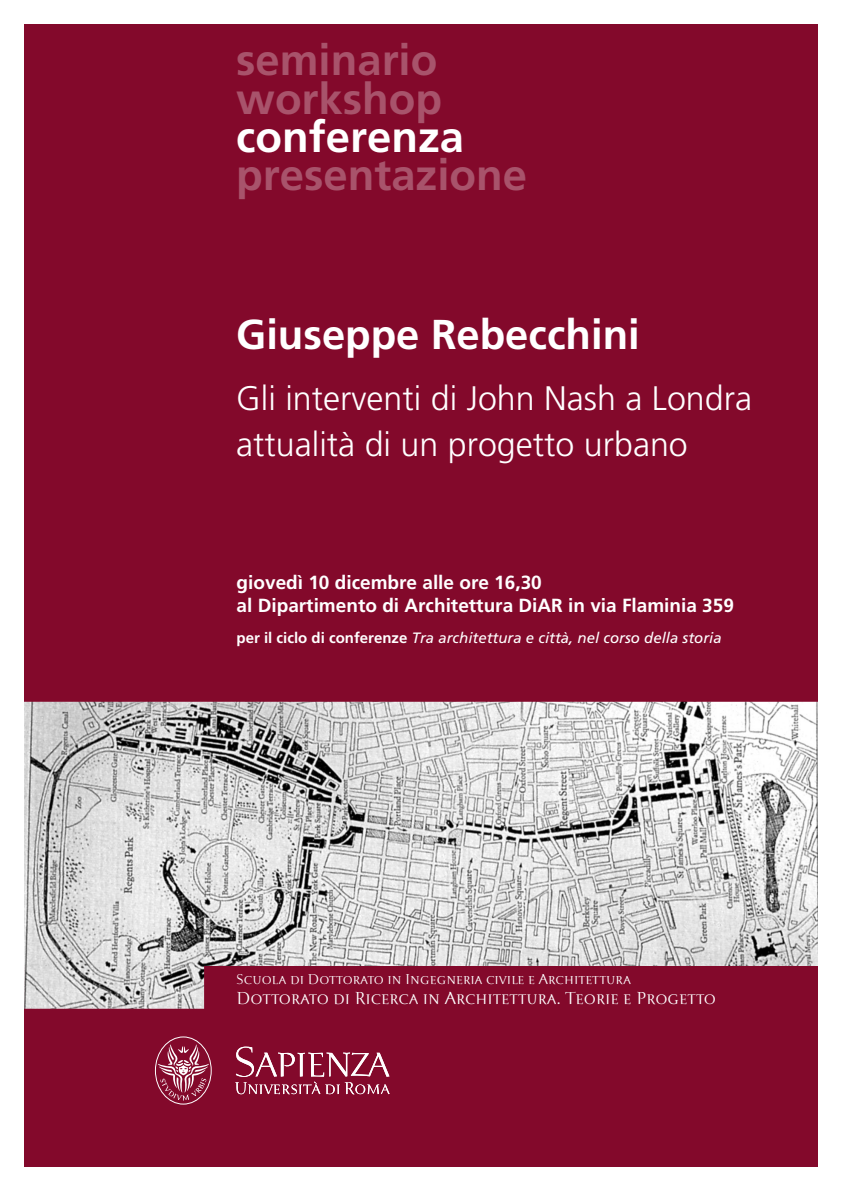
<style>
.page{position:relative;width:842px;height:1191px;background:#fff}
.page>*{position:absolute;margin:0;border:0;box-sizing:border-box;transform-origin:0 0}
.t1{font:700 43.6px "Frutiger";color:#a8536b}
.t2{font:700 43.6px "Frutiger";color:#fff}
.t3{font:700 41.7px "Frutiger";color:#fff}
.t4{font:300 34px/46px "Frutiger";color:#fff}
.t5{font:700 19px/22.8px "Frutiger";color:#fff}
.t6{font:17px "Sapienza Regular SC";color:#fff}
.t7{font:italic 15px "Frutiger";color:#fff}
.t8{font:14px "Sapienza Regular SC";color:#fff}
.s1{font-weight:700;font-style:normal}
</style>
<div class="page">
<div style="left:24px;top:24px;width:794px;height:678px;background:#83092b"></div>
<div style="left:24px;top:966px;width:794px;height:200px;background:#83092b"></div>
<svg style="left:155px;top:1036px;width:57px;height:68px"></svg>
<svg style="left:235px;top:1046px;width:155px;height:48px"></svg>
<img style="left:24px;top:702px;width:794px;height:306px">
<h1 class="t1" style="left:236px;top:35px;width:203px">seminario</h1>
<h1 class="t1" style="left:236px;top:73px;width:207px">workshop</h1>
<h1 class="t2" style="left:236px;top:111px;width:229px">conferenza</h1>
<h1 class="t1" style="left:236px;top:150px;width:292px">presentazione</h1>
<h2 class="t3" style="left:236px;top:310px;width:405px">Giuseppe Rebecchini</h2>
<h3 class="t4" style="left:236px;top:375px;width:517px">Gli interventi di John Nash a Londra attualità di un progetto urbano</h3>
<p class="t5" style="left:237px;top:570px;width:499px">giovedì 10 dicembre alle ore 16,30<br>al Dipartimento di Architettura DiAR in via Flaminia 359</p>
<p class="t7" style="left:237px;top:629px;width:487px"><span class="s1">per il ciclo di conferenze</span> Tra architettura e città, nel corso della storia</p>
<p class="t8" style="left:236px;top:970px;width:396px">Scuola di Dottorato in Ingegneria civile e Architettura</p>
<p class="t6" style="left:236px;top:988px;width:481px">Dottorato di Ricerca in Architettura. Teorie e Progetto</p>
</div>
